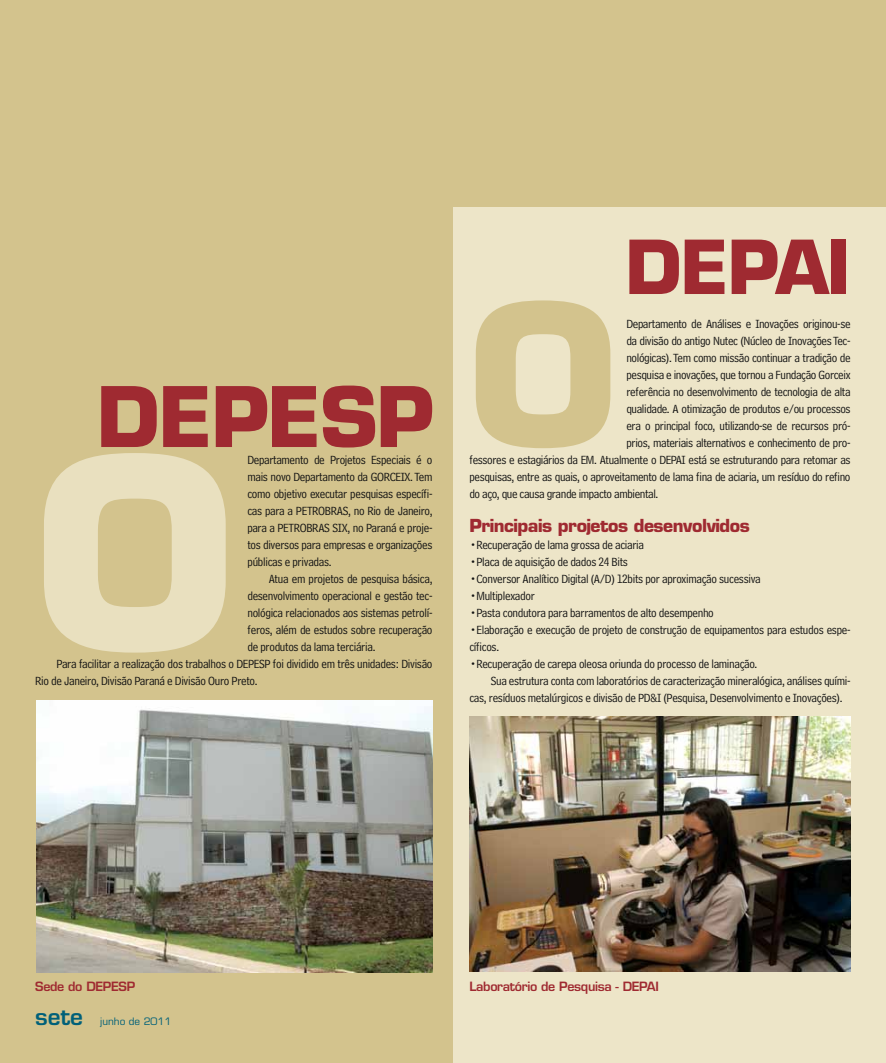
<style>
.page{position:relative;width:886px;height:1063px;background:#d3c38d}
.page>*{position:absolute;margin:0;border:0;box-sizing:border-box;transform-origin:0 0}
.t1{font:700 261.88px "Eurostile";color:#e9e0bf}
.t2{font:700 193.88px "Eurostile";color:#d3c38d}
.t3{font:700 81.25px "Eurostile";letter-spacing:-.025em;color:#9f2a31}
.t4{font:700 72.5px "Eurostile";letter-spacing:-.025em;color:#9f2a31}
.t5{font:600 22.5px "Eurostile";color:#006079}
.t6{font:700 17.5px "Eurostile";letter-spacing:-.025em;color:#9f2a31}
.t7{font:12.5px/17px "Bell Centennial Address";letter-spacing:-.025em;color:#121212;text-align:justify}
.t8{font:600 12.5px "Eurostile";letter-spacing:-.025em;color:#9f2a31}
.t9{font:10px "Eurostile";color:#006079}
</style>
<div class="page">
<div style="left:453px;top:208px;width:433px;height:855px;background:#ede5c8"></div>
<img style="left:37px;top:701px;width:395px;height:272px">
<img style="left:469px;top:717px;width:381px;height:255px">
<h3 class="t3" style="left:97px;top:367px;width:338px">DEPESP</h3>
<h1 class="t1" style="left:35px;top:393px;width:183px">O</h1>
<p class="t7" style="left:247px;top:451px;width:187px">Departamento de Projetos Especiais é o mais novo Departamento da GORCEIX. Tem como objetivo executar pesquisas específi&shy;cas para a PETROBRAS, no Rio de Janeiro, para a PETROBRAS SIX, no Paraná e proje&shy;tos diversos para empresas e organizações públicas e privadas.</p>
<p class="t7" style="left:269px;top:570px;width:165px">Atua em projetos de pesquisa básica,</p>
<p class="t7" style="left:247px;top:587px;width:187px">desenvolvimento operacional e gestão tec-</p>
<p class="t7" style="left:247px;top:604px;width:187px">nológica relacionados aos sistemas petrolí-</p>
<p class="t7" style="left:247px;top:621px;width:187px">feros, além de estudos sobre recuperação</p>
<p class="t7" style="left:247px;top:638px;width:129px">de produtos da lama terciária.</p>
<p class="t7" style="left:57px;top:655px;width:377px">Para facilitar a realização dos trabalhos o DEPESP foi dividido em três unidades: Divisão</p>
<p class="t7" style="left:35px;top:672px;width:224px">Rio de Janeiro, Divisão Paraná e Divisão Ouro Preto.</p>
<h3 class="t4" style="left:626px;top:223px;width:226px">DEPAI</h3>
<h2 class="t2" style="left:469px;top:256px;width:136px">O</h2>
<p class="t7" style="left:626px;top:315px;width:226px">Departamento de Análises e Inovações originou-se</p>
<p class="t7" style="left:626px;top:332px;width:226px">da divisão do antigo Nutec (Núcleo de Inovações Tec-</p>
<p class="t7" style="left:626px;top:349px;width:226px">nológicas). Tem como missão continuar a tradição de</p>
<p class="t7" style="left:626px;top:366px;width:226px">pesquisa e inovações, que tornou a Fundação Gorceix</p>
<p class="t7" style="left:626px;top:383px;width:226px">referência no desenvolvimento de tecnologia de alta</p>
<p class="t7" style="left:626px;top:400px;width:226px">qualidade. A otimização de produtos e/ou processos</p>
<p class="t7" style="left:626px;top:417px;width:226px">era o principal foco, utilizando-se de recursos pró-</p>
<p class="t7" style="left:626px;top:434px;width:226px">prios, materiais alternativos e conhecimento de pro-</p>
<p class="t7" style="left:469px;top:451px;width:383px">fessores e estagiários da EM. Atualmente o DEPAI está se estruturando para retomar as</p>
<p class="t7" style="left:469px;top:468px;width:383px">pesquisas, entre as quais, o aproveitamento de lama fina de aciaria, um resíduo do refino</p>
<p class="t7" style="left:469px;top:485px;width:190px">do aço, que causa grande impacto ambiental.</p>
<h3 class="t6" style="left:469px;top:515px;width:282px">Principais projetos desenvolvidos</h3>
<p class="t7" style="left:469px;top:536px;width:176px">•Recuperação de lama grossa de aciaria</p>
<p class="t7" style="left:469px;top:553px;width:160px">•Placa de aquisição de dados 24 Bits</p>
<p class="t7" style="left:469px;top:570px;width:293px">•Conversor Analítico Digital (A/D) 12bits por aproximação sucessiva</p>
<p class="t7" style="left:469px;top:587px;width:67px">•Multiplexador</p>
<p class="t7" style="left:469px;top:604px;width:246px">•Pasta condutora para barramentos de alto desempenho</p>
<p class="t7" style="left:469px;top:621px;width:383px">•Elaboração e execução de projeto de construção de equipamentos para estudos espe&shy;cíficos.</p>
<p class="t7" style="left:469px;top:655px;width:289px">•Recuperação de carepa oleosa oriunda do processo de laminação.</p>
<p class="t7" style="left:491px;top:672px;width:361px">Sua estrutura conta com laboratórios de caracterização mineralógica, análises quími-</p>
<p class="t7" style="left:469px;top:689px;width:375px">cas, resíduos metalúrgicos e divisão de PD&amp;I (Pesquisa, Desenvolvimento e Inovações).</p>
<p class="t8" style="left:35px;top:979px;width:101px">Sede do DEPESP</p>
<h3 class="t5" style="left:35px;top:1003px;width:49px">sete</h3>
<p class="t9" style="left:100px;top:1015px;width:72px">junho de 2011</p>
<p class="t8" style="left:469px;top:979px;width:191px">Laboratório de Pesquisa - DEPAI</p>
</div>
